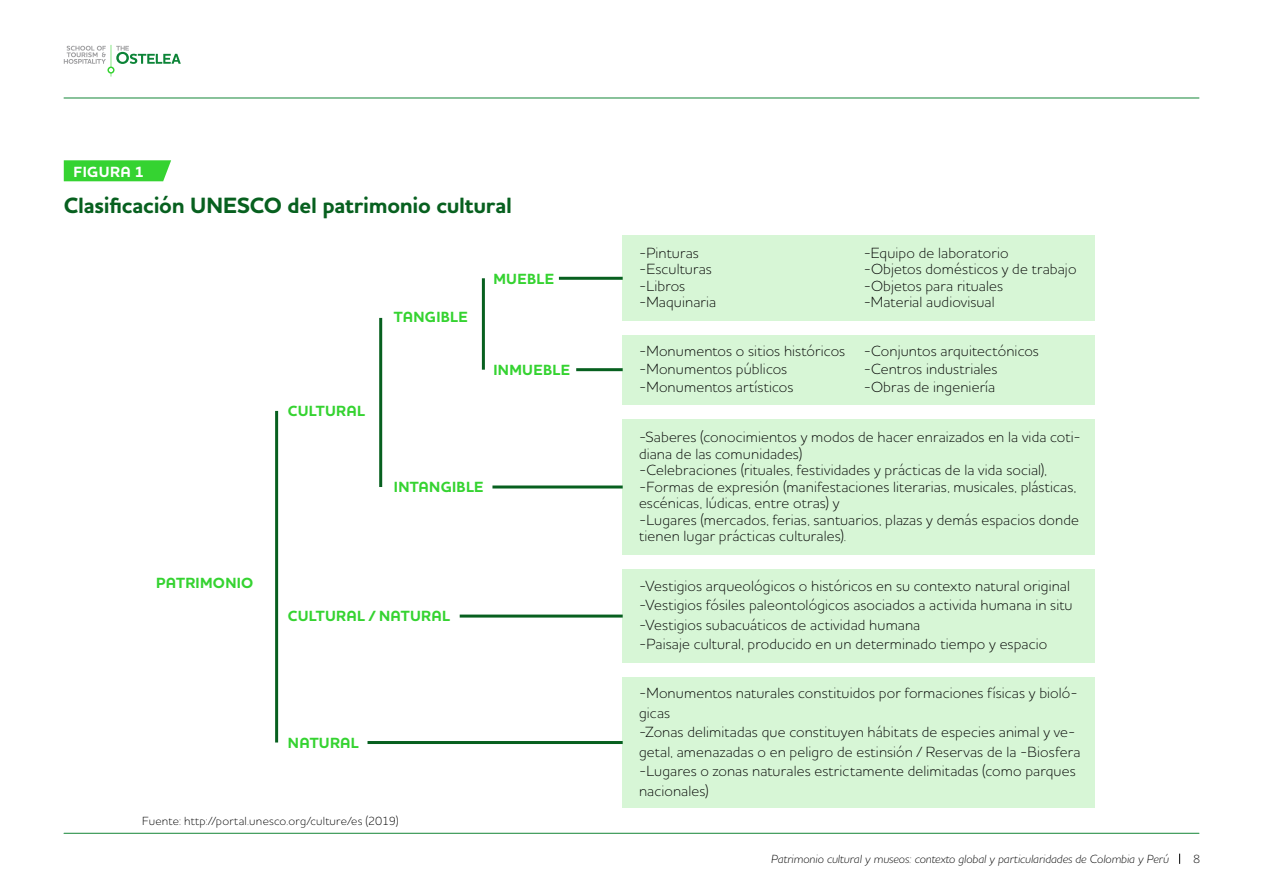
<style>
.page{position:relative;width:1263px;height:893px;background:#fff}
.page>*{position:absolute;margin:0;border:0;box-sizing:border-box;transform-origin:0 0}
.t1{font:700 22.5px "Houschka Pro";letter-spacing:-.01em;color:#07601f}
.t2{font:300 15px/16.5px "Houschka Pro";letter-spacing:.01em;color:#000}
.t3{font:700 15px "Houschka Pro";letter-spacing:.015em;color:#35d331}
.t4{font:700 15px "Houschka Pro";letter-spacing:.03em;color:#fff}
.t5{font:italic 300 12px "Houschka Pro";color:#000}
.t6{font:300 12px "Houschka Pro";letter-spacing:.02em;color:#000}
</style>
<div class="page">
<hr style="left:64px;top:98px;width:1135px;height:1px;background:#148637">
<svg style="left:64px;top:45px;width:117px;height:32px"></svg>
<hr style="left:64px;top:833px;width:1135px;height:1px;background:#148637">
<div style="left:623px;top:677px;width:472px;height:131px;background:#d7f6d6"></div>
<div style="left:623px;top:569px;width:472px;height:94px;background:#d7f6d6"></div>
<div style="left:623px;top:419px;width:472px;height:136px;background:#d7f6d6"></div>
<div style="left:623px;top:236px;width:472px;height:85px;background:#d7f6d6"></div>
<div style="left:623px;top:335px;width:472px;height:70px;background:#d7f6d6"></div>
<svg style="left:64px;top:160px;width:107px;height:21px;background:#3ed53b"></svg>
<hr style="left:275px;top:411px;width:3px;height:331px;background:#07601f">
<hr style="left:379px;top:318px;width:3px;height:169px;background:#07601f">
<hr style="left:492px;top:485px;width:131px;height:3px;background:#07601f">
<hr style="left:460px;top:615px;width:163px;height:3px;background:#07601f">
<hr style="left:367px;top:741px;width:256px;height:3px;background:#07601f">
<hr style="left:559px;top:277px;width:64px;height:3px;background:#07601f">
<hr style="left:576px;top:368px;width:47px;height:3px;background:#07601f">
<hr style="left:482px;top:278px;width:3px;height:92px;background:#07601f">
<p class="t4" style="left:74px;top:162px;width:72px">FIGURA 1</p>
<h1 class="t1" style="left:64px;top:191px;width:450px">Clasificación UNESCO del patrimonio cultural</h1>
<p class="t3" style="left:156px;top:574px;width:99px">PATRIMONIO</p>
<p class="t3" style="left:288px;top:401px;width:79px">CULTURAL</p>
<p class="t3" style="left:394px;top:307px;width:75px">TANGIBLE</p>
<p class="t3" style="left:493px;top:269px;width:62px">MUEBLE</p>
<p class="t3" style="left:493px;top:360px;width:78px">INMUEBLE</p>
<p class="t3" style="left:394px;top:478px;width:91px">INTANGIBLE</p>
<p class="t3" style="left:288px;top:607px;width:164px">CULTURAL / NATURAL</p>
<p class="t3" style="left:288px;top:733px;width:73px">NATURAL</p>
<p class="t6" style="left:142px;top:813px;width:258px">Fuente: http://portal.unesco.org/culture/es (2019)</p>
<p class="t2" style="left:639px;top:244px;width:79px">-Pinturas -Esculturas -Libros -Maquinaria</p>
<p class="t2" style="left:639px;top:341px;width:208px;line-height:18px">-Monumentos o sitios históricos -Monumentos públicos -Monumentos artísticos</p>
<p class="t2" style="left:639px;top:428px;width:443px">-Saberes (conocimientos y modos de hacer enraizados en la vida coti&shy;diana de las comunidades)<br>-Celebraciones (rituales, festividades y prácticas de la vida social), -Formas de expresión (manifestaciones literarias, musicales, plásticas, escénicas, lúdicas, entre otras) y<br>-Lugares (mercados, ferias, santuarios, plazas y demás espacios donde tienen lugar prácticas culturales).</p>
<p class="t2" style="left:639px;top:575px;width:435px;line-height:19.5px">-Vestigios arqueológicos o históricos en su contexto natural original -Vestigios fósiles paleontológicos asociados a activida humana in situ -Vestigios subacuáticos de actividad humana<br>-Paisaje cultural, producido en un determinado tiempo y espacio</p>
<p class="t2" style="left:639px;top:683px;width:443px;line-height:19.5px">-Monumentos naturales constituidos por formaciones físicas y bioló&shy;gicas<br>-Zonas delimitadas que constituyen hábitats de especies animal y ve&shy;getal, amenazadas o en peligro de estinsión / Reservas de la -Biosfera -Lugares o zonas naturales estrictamente delimitadas (como parques nacionales)</p>
<p class="t2" style="left:864px;top:244px;width:214px">-Equipo de laboratorio<br>-Objetos domésticos y de trabajo -Objetos para rituales<br>-Material audiovisual</p>
<p class="t2" style="left:864px;top:341px;width:177px;line-height:18px">-Conjuntos arquitectónicos -Centros industriales -Obras de ingeniería</p>
<p class="t5" style="left:771px;top:851px;width:399px">Patrimonio cultural y museos: contexto global y particularidades de Colombia y Perú</p>
<p class="t6" style="left:1193px;top:851px;width:9px">8</p>
</div>
